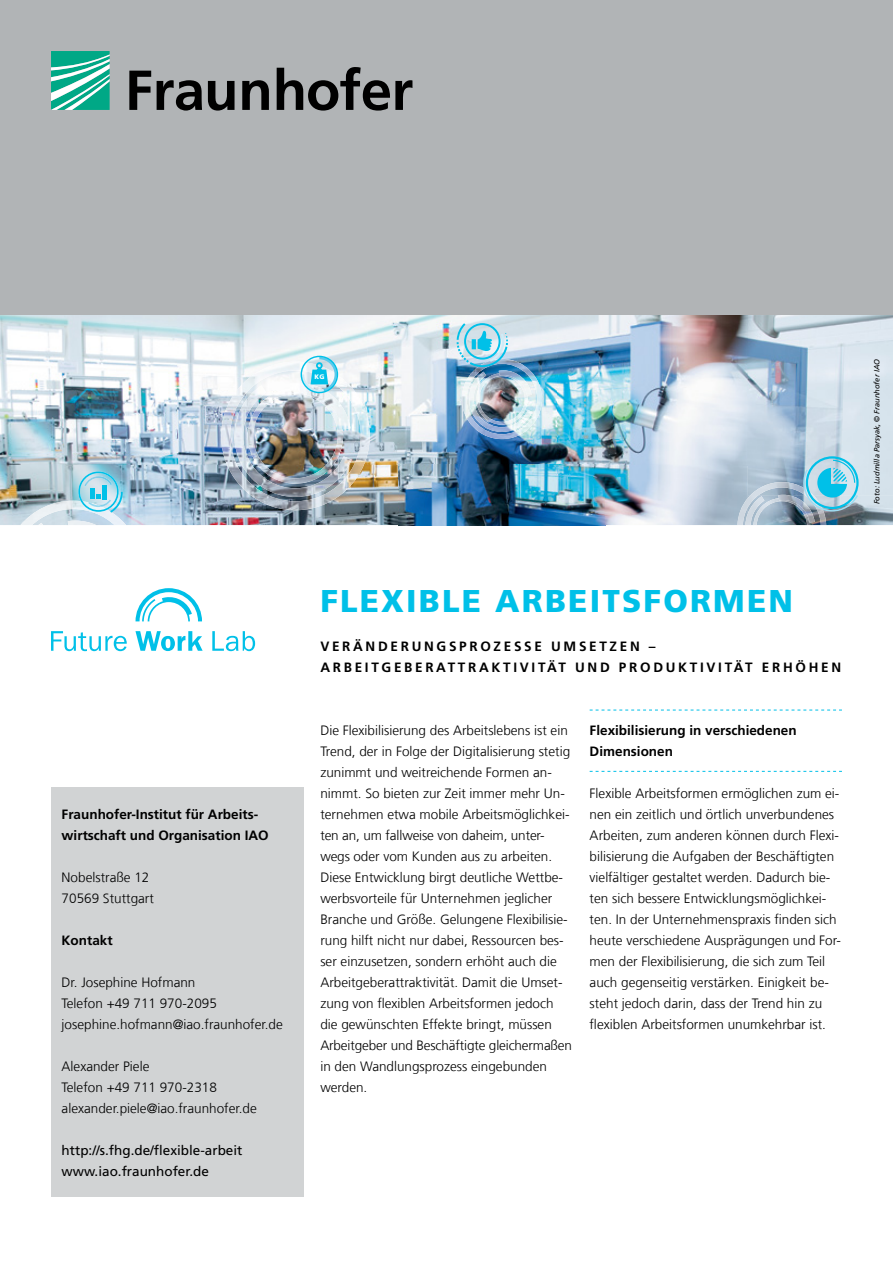
<style>
.page{position:relative;width:893px;height:1263px;background:#fff}
.page>*{position:absolute;margin:0;border:0;box-sizing:border-box;transform-origin:0 0}
.t1{font:900 31.5px "Frutiger LT Com";letter-spacing:.07em;color:#00c0e8}
.t2{font:300 13.5px/21px "Frutiger LT Com";color:#000}
.t3{font:700 13.5px/21px "Frutiger LT Com";color:#000}
.t4{font:700 13.5px/21px "Frutiger LT Com";letter-spacing:.2em;color:#000}
.t5{font:13.5px/21px "Frutiger LT Com";color:#000}
.t6{font:italic 7.5px "Frutiger LT Com";color:#000}
.t7{font:900 6.6px "Frutiger LT Com";color:#fff}
</style>
<div class="page">
<div style="left:0;top:0;width:893px;height:315px;background:#b1b4b6"></div>
<svg style="left:51px;top:51px;width:59px;height:59px"></svg>
<svg style="left:129px;top:67px;width:283px;height:44px"></svg>
<img style="left:0;top:315px;width:893px;height:210px">
<img style="left:462px;top:359px;width:80px;height:80px">
<img style="left:469px;top:372px;width:63px;height:60px">
<img style="left:499px;top:370px;width:33px;height:26px">
<img style="left:221px;top:362px;width:149px;height:148px">
<img style="left:234px;top:385px;width:118px;height:112px">
<img style="left:289px;top:383px;width:61px;height:47px">
<img style="left:20px;top:501px;width:106px;height:24px">
<img style="left:68px;top:521px;width:28px;height:4px">
<img style="left:737px;top:482px;width:89px;height:43px">
<img style="left:764px;top:498px;width:46px;height:27px">
<img style="left:745px;top:496px;width:19px;height:29px">
<img style="left:778px;top:495px;width:37px;height:28px">
<svg style="left:78px;top:471px;width:45px;height:42px"></svg>
<div style="left:102px;top:485px;width:5px;height:14px;background:#00c0e8"></div>
<svg style="left:301px;top:356px;width:37px;height:37px"></svg>
<svg style="left:457px;top:323px;width:51px;height:44px"></svg>
<svg style="left:799px;top:456px;width:60px;height:56px"></svg>
<svg style="left:136px;top:588px;width:66px;height:33px"></svg>
<svg style="left:51px;top:631px;width:76px;height:20px"></svg>
<svg style="left:135px;top:631px;width:68px;height:20px"></svg>
<svg style="left:212px;top:631px;width:43px;height:20px"></svg>
<svg style="left:590px;top:710px;width:252px;height:1px"></svg>
<svg style="left:590px;top:771px;width:252px;height:1px"></svg>
<div style="left:51px;top:787px;width:252px;height:410px;background:#d1d3d4"></div>
<p class="t7" style="left:315px;top:373px;width:11px">KG</p>
<p class="t6" style="left:872px;top:504px;width:147px;rotate:-90deg">Foto: Ludmilla Parsyak, © Fraunhofer IAO</p>
<p class="t3" style="left:62px;top:804px;width:207px">Fraunhofer-Institut für Arbeits&shy;wirtschaft und Organisation IAO</p>
<p class="t2" style="left:62px;top:867px;width:94px">Nobelstraße 12<br>70569 Stuttgart</p>
<p class="t4" style="left:62px;top:930px;width:53px">Kontakt</p>
<p class="t2" style="left:62px;top:972px;width:223px">Dr. Josephine Hofmann<br>Telefon +49 711 970-2095 josephine.hofmann@iao.fraunhofer.de</p>
<p class="t2" style="left:62px;top:1056px;width:197px">Alexander Piele<br>Telefon +49 711 970-2318 alexander.piele@iao.fraunhofer.de</p>
<p class="t5" style="left:62px;top:1140px;width:182px">http://s.fhg.de/flexible-arbeit www.iao.fraunhofer.de</p>
<h1 class="t1" style="left:320px;top:582px;width:474px">FLEXIBLE ARBEITSFORMEN</h1>
<p class="t4" style="left:320px;top:636px;width:522px">Veränderungsprozesse umsetzen –<br>Arbeitgeberattra ktiv ität und Produktiv ität erhöhen</p>
<p class="t2" style="left:320px;top:720px;width:253px">Die Flexibilisierung des Arbeitslebens ist ein Trend, der in Folge der Digitalisierung stetig zunimmt und weitreichende Formen an&shy;nimmt. So bieten zur Zeit immer mehr Un&shy;ternehmen etwa mobile Arbeitsmöglichkei&shy;ten an, um fallweise von daheim, unter&shy;wegs oder vom Kunden aus zu arbeiten.<br>Diese Entwicklung birgt deutliche Wettbe&shy;werbsvorteile für Unternehmen jeglicher Branche und Größe. Gelungene Flexibilisie&shy;rung hilft nicht nur dabei, Ressourcen bes&shy;ser einzusetzen, sondern erhöht auch die Arbeitgeberattraktivität. Damit die Umset&shy;zung von flexiblen Arbeitsformen jedoch die gewünschten Effekte bringt, müssen Arbeitgeber und Beschäftigte gleichermaßen in den Wandlungsprozess eingebunden werden.</p>
<p class="t3" style="left:590px;top:720px;width:209px">Flexibilisierung in verschiedenen<br>Dimensionen</p>
<p class="t2" style="left:590px;top:783px;width:253px">Flexible Arbeitsformen ermöglichen zum ei&shy;nen ein zeitlich und örtlich unverbundenes Arbeiten, zum anderen können durch Flexi&shy;bilisierung die Aufgaben der Beschäftigten vielfältiger gestaltet werden. Dadurch bie&shy;ten sich bessere Entwicklungsmöglichkei&shy;ten. In der Unternehmenspraxis finden sich heute verschiedene Ausprägungen und For&shy;men der Flexibilisierung, die sich zum Teil auch gegenseitig verstärken. Einigkeit be&shy;steht jedoch darin, dass der Trend hin zu flexiblen Arbeitsformen unumkehrbar ist.</p>
</div>
